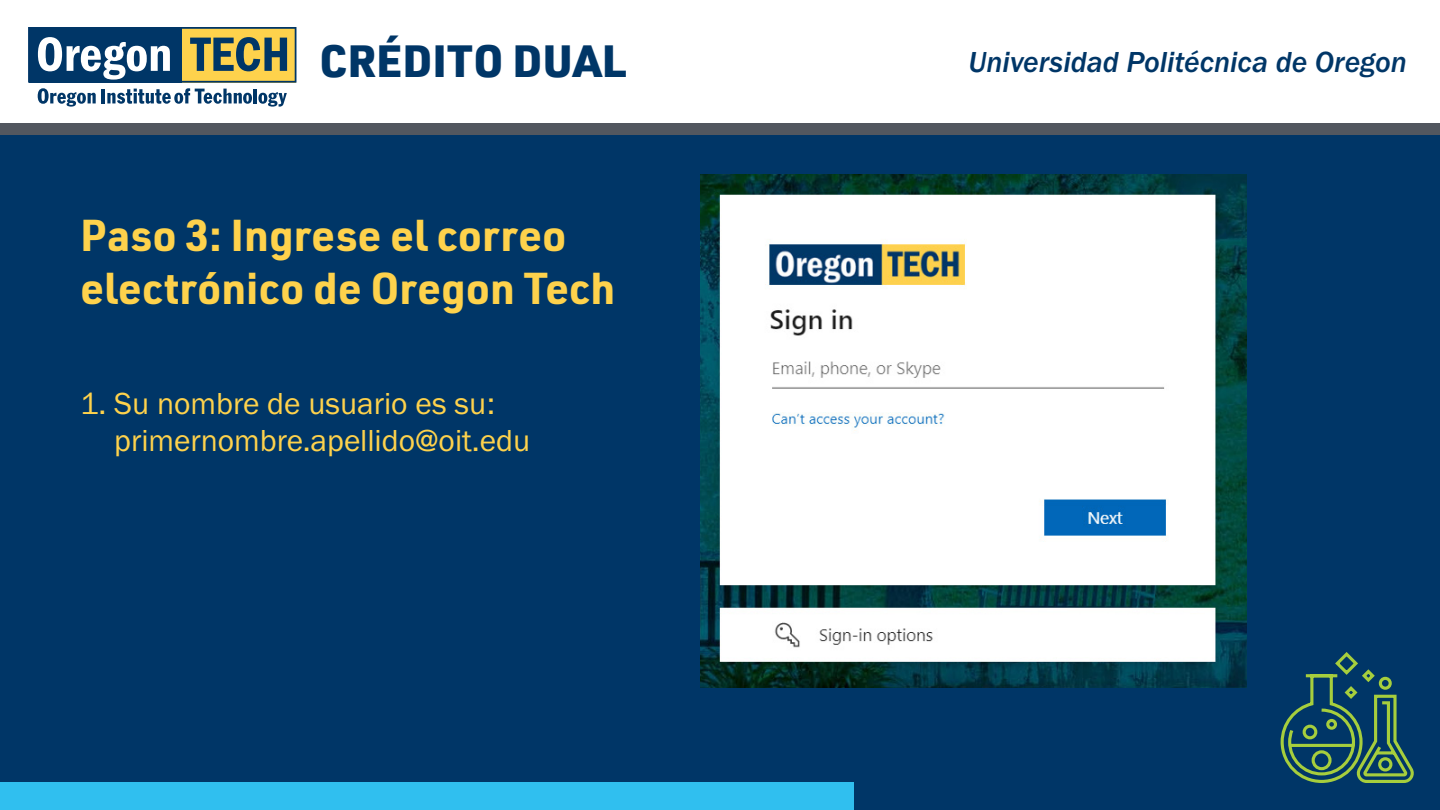
<style>
.page{position:relative;width:1440px;height:810px;background:#fff}
.page>*{position:absolute;margin:0;border:0;box-sizing:border-box;transform-origin:0 0}
.t1{font:900 45px "URWDIN";color:#003667}
.t2{font:700 43.5px/52.2px "URWDIN";color:#fed24c}
.t3{font:31.5px/37.8px "Franklin Gothic URW Boo";color:#fed24c}
.t4{font:30px "Franklin Gothic URW Med Ita";color:#003667}
</style>
<div class="page">
<svg style="left:28px;top:27px;width:268px;height:80px"></svg>
<div style="left:0;top:123px;width:1440px;height:13px;background:#52575f"></div>
<div style="left:0;top:136px;width:1440px;height:674px;background:#003667"></div>
<div style="left:0;top:783px;width:853px;height:27px;background:#30bfef"></div>
<svg style="left:1280px;top:652px;width:134px;height:131px"></svg>
<img style="left:700px;top:175px;width:546px;height:513px">
<p class="t1" style="left:320px;top:29px;width:308px">CRÉDITO DUAL</p>
<p class="t2" style="left:80px;top:208px;width:536px">Paso 3: Ingrese el correo electrónico de Oregon Tech</p>
<p class="t3" style="left:114px;top:384px;width:417px;text-indent:-34px">1. Su nombre de usuario es su: primernombre.apellido@oit.edu</p>
<p class="t4" style="left:968px;top:44px;width:440px">Universidad Politécnica de Oregon</p>
</div>
